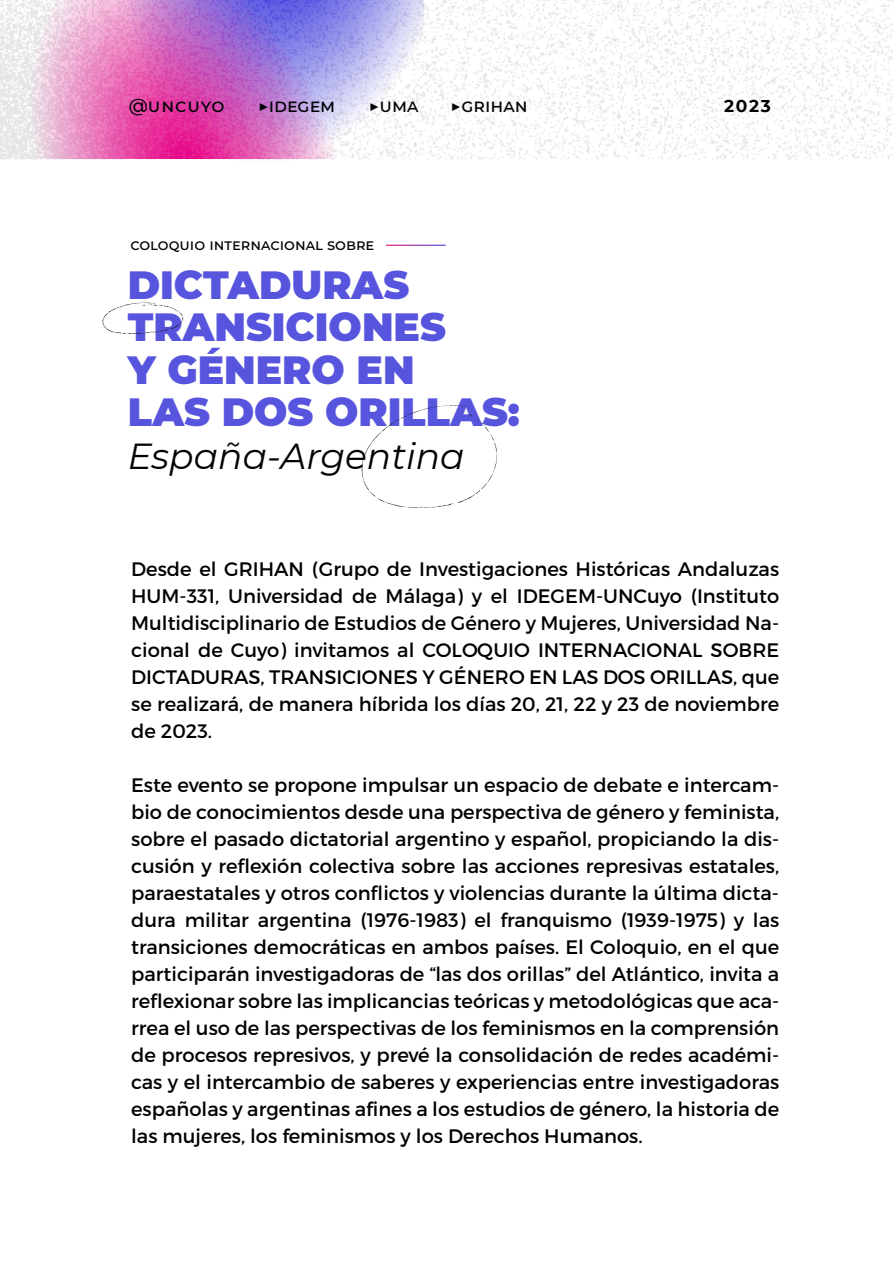
<style>
.page{position:relative;width:893px;height:1263px;background:#fff}
.page>*{position:absolute;margin:0;border:0;box-sizing:border-box;transform-origin:0 0}
.t1{font:900 39.3px/42.6px "Montserrat";color:#5754de}
.t2{font:italic 36.15px "Montserrat";color:#020307}
.t3{font:19.5px/27px "Montserrat";color:#000;text-align:justify}
.t4{font:500 18.45px "Montserrat";color:#020307}
.t5{font:700 17.1px "Montserrat";color:#020307}
.t6{font:500 15.3px "Montserrat";color:#020307}
</style>
<div class="page">
<img style="left:0;top:0;width:868px;height:160px">
<img style="left:868px;top:0;width:25px;height:159px">
<svg style="left:102px;top:302px;width:81px;height:32px"></svg>
<svg style="left:362px;top:405px;width:135px;height:103px"></svg>
<p class="t4" style="left:129px;top:92px;width:97px">@UNCUYO</p>
<p class="t4" style="left:258px;top:92px;width:79px">▶IDEGEM</p>
<p class="t4" style="left:369px;top:92px;width:52px">▶UMA</p>
<p class="t4" style="left:450px;top:92px;width:79px">▶GRIHAN</p>
<p class="t5" style="left:724px;top:93px;width:48px">2023</p>
<p class="t6" style="left:130px;top:234px;width:246px">COLOQUIO INTERNACIONAL SOBRE</p>
<h1 class="t1" style="left:128px;top:261px;width:393px">DICTADURAS<br>TRANSICIONES<br>Y GÉNERO EN<br>LAS DOS ORILLAS:</h1>
<h2 class="t2" style="left:128px;top:431px;width:338px">España-Argentina</h2>
<p class="t3" style="left:131px;top:555px;width:650px">Desde el GRIHAN (Grupo de Investigaciones Históricas Andaluzas HUM-331, Universidad de Málaga) y el IDEGEM-UNCuyo (Instituto Multidisciplinario de Estudios de Género y Mujeres, Universidad Na&shy;cional de Cuyo) invitamos al COLOQUIO INTERNACIONAL SOBRE DICTADURAS, TRANSICIONES Y GÉNERO EN LAS DOS ORILLAS, que se realizará, de manera híbrida los días 20, 21, 22 y 23 de noviembre de 2023.</p>
<p class="t3" style="left:131px;top:771px;width:650px">Este evento se propone impulsar un espacio de debate e intercam&shy;bio de conocimientos desde una perspectiva de género y feminista, sobre el pasado dictatorial argentino y español, propiciando la dis&shy;cusión y reflexión colectiva sobre las acciones represivas estatales, paraestatales y otros conflictos y violencias durante la última dicta&shy;dura militar argentina (1976-1983) el franquismo (1939-1975) y las transiciones democráticas en ambos países. El Coloquio, en el que participarán investigadoras de “las dos orillas” del Atlántico, invita a reflexionar sobre las implicancias teóricas y metodológicas que aca&shy;rrea el uso de las perspectivas de los feminismos en la comprensión de procesos represivos, y prevé la consolidación de redes académi&shy;cas y el intercambio de saberes y experiencias entre investigadoras españolas y argentinas afines a los estudios de género, la historia de las mujeres, los feminismos y los Derechos Humanos.</p>
</div>
